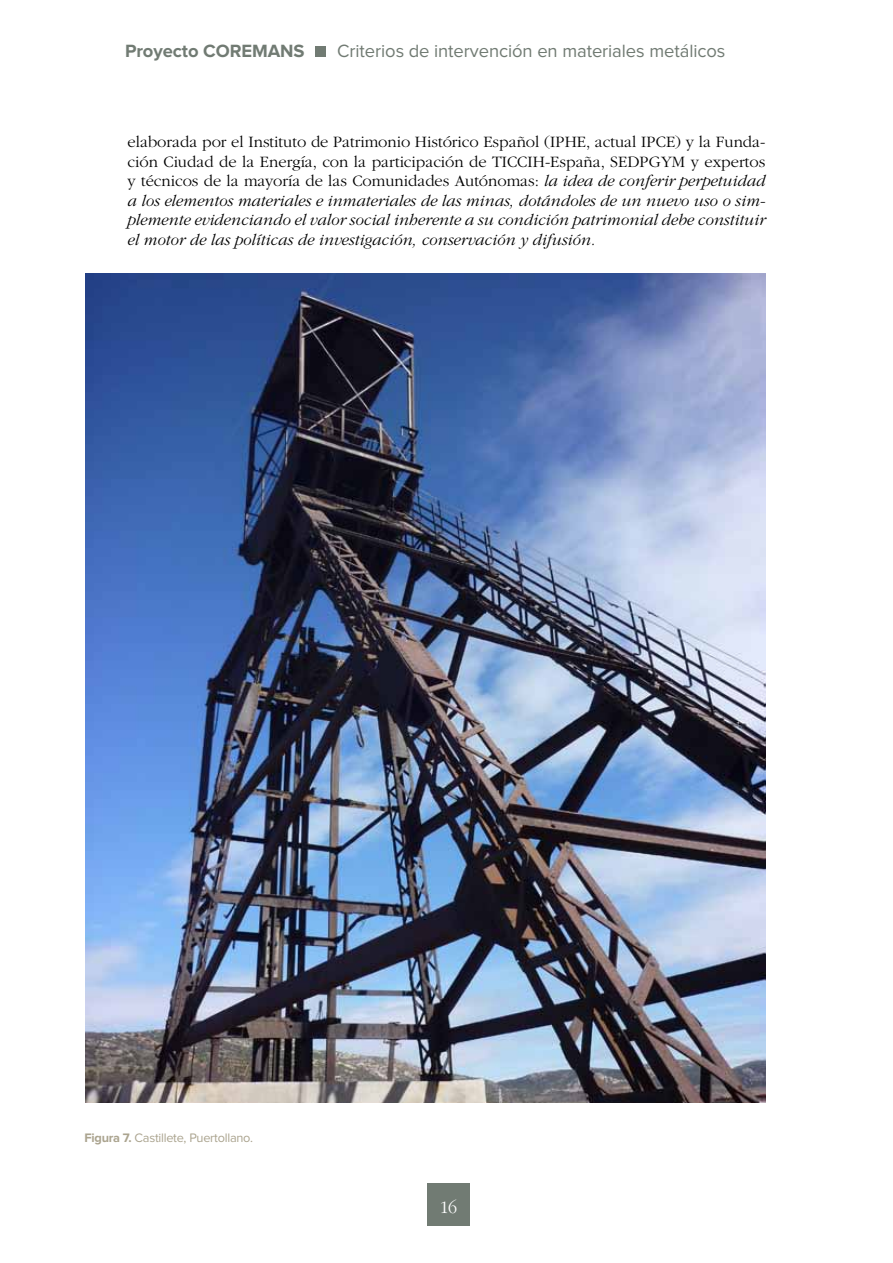
<style>
.page{position:relative;width:893px;height:1263px;background:#fff}
.page>*{position:absolute;margin:0;border:0;box-sizing:border-box;transform-origin:0 0}
.t1{font:18.45px "Proxima Nova";letter-spacing:-.005em;color:#717b73}
.t2{font:700 18.45px "Proxima Nova";letter-spacing:-.005em;color:#717b73}
.t3{font:300 18px "ITC Garamond Std";color:#fff}
.t4{font:italic 300 16.5px/19.5px "ITC Garamond Std";color:#000;text-align:justify}
.t5{font:12.75px "Proxima Nova";letter-spacing:-.02em;color:#aba48f}
.s1{font-style:normal}
.s2{font-weight:700}
</style>
<div class="page">
<div style="left:427px;top:1184px;width:43px;height:42px;background:#717b73"></div>
<div style="left:316px;top:46px;width:10px;height:10px;background:#717b73"></div>
<img style="left:85px;top:274px;width:680px;height:829px">
<p class="t2" style="left:125px;top:42px;width:181px">Proyecto COREMANS</p>
<p class="t1" style="left:337px;top:42px;width:390px">Criterios de intervención en materiales metálicos</p>
<p class="t4" style="left:128px;top:132px;width:639px"><span class="s1">elaborada por el Instituto de Patrimonio Histórico Español (IPHE, actual IPCE) y la Funda&shy;ción Ciudad de la Energía, con la participación de TICCIH-España, SEDPGYM y expertos y técnicos de la mayoría de las Comunidades Autónomas:</span> la idea de conferir perpetuidad a los elementos materiales e inmateriales de las minas, dotándoles de un nuevo uso o sim&shy;plemente evidenciando el valor social inherente a su condición patrimonial debe constituir el motor de las políticas de investigación, conservación y difusión.</p>
<p class="t5" style="left:85px;top:1131px;width:170px"><span class="s2">Figura 7.</span> Castillete, Puertollano.</p>
<p class="t3" style="left:440px;top:1197px;width:19px">16</p>
</div>
